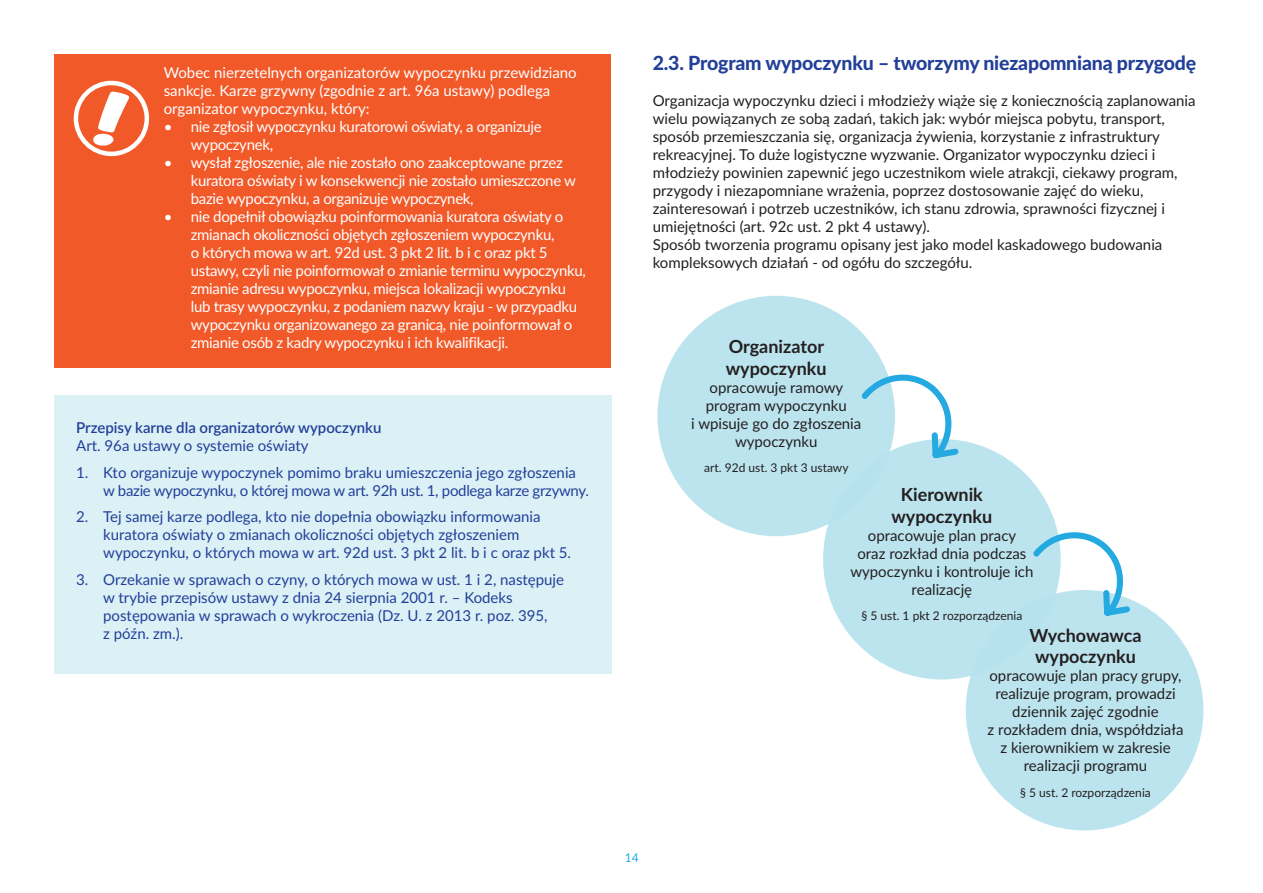
<style>
.page{position:relative;width:1263px;height:893px;background:#fff}
.page>*{position:absolute;margin:0;border:0;box-sizing:border-box;transform-origin:0 0}
.subheader1_1{font:800 19.5px "Lato";letter-spacing:-.01em;color:#223f99}
.tekst{font:700 18px/21.6px "Lato";color:#231f20;text-align:center}
.tekst-2{font:15px/18px "Lato";color:#231f20;text-align:center}
.wazne{font:15px/18px "Lato";letter-spacing:-.02em;color:#fff}
.t1{font:15px/18px "Lato";color:#223f99}
.wazne-2{font:15px/18px "Lato";color:#fff}
.tekst-3{font:600 15px/18px "Lato";color:#223f99}
.tekst-4{font:12px "Lato";color:#231f20}
.t2{font:12px "Lato";color:#24aae1}
.s1{font-weight:400}
</style>
<div class="page">
<div style="left:966px;top:590px;width:237px;height:240px;background:#bce4ee;border-radius:50%"></div>
<div style="left:823px;top:439px;width:238px;height:240px;background:#bce4ee;border-radius:50%"></div>
<div style="left:657px;top:296px;width:238px;height:240px;background:#bce4ee;border-radius:50%"></div>
<div style="left:55px;top:395px;width:557px;height:279px;background:#dcf1f6"></div>
<div style="left:54px;top:54px;width:556px;height:314px;background:#f15929"></div>
<svg style="left:74px;top:81px;width:75px;height:75px"></svg>
<svg style="left:1033px;top:530px;width:101px;height:86px"></svg>
<svg style="left:861px;top:371px;width:101px;height:88px"></svg>
<p class="wazne-2" style="left:164px;top:63px;width:414px">Wobec nierzetelnych organizatorów wypoczynku przewidziano sankcje. Karze grzywny (zgodnie z art. 96a ustawy) podlega organizator wypoczynku, który:</p>
<p class="wazne" style="left:191px;top:117px;width:353px;text-indent:-27px">• nie zgłosił wypoczynku kuratorowi oświaty, a organizuje wypoczynek,</p>
<p class="wazne" style="left:191px;top:153px;width:387px;text-indent:-27px">• wysłał zgłoszenie, ale nie zostało ono zaakceptowane przez kuratora oświaty i w konsekwencji nie zostało umieszczone w bazie wypoczynku, a organizuje wypoczynek,</p>
<p class="wazne" style="left:191px;top:207px;width:397px;text-indent:-27px">• nie dopełnił obowiązku poinformowania kuratora oświaty o zmianach okoliczności objętych zgłoszeniem wypoczynku,<br>o których mowa w art. 92d ust. 3 pkt 2 lit. b i c oraz pkt 5 ustawy, czyli nie poinformował o zmianie terminu wypoczynku, zmianie adresu wypoczynku, miejsca lokalizacji wypoczynku lub trasy wypoczynku, z podaniem nazwy kraju - w przypadku wypoczynku organizowanego za granicą, nie poinformował o zmianie osób z kadry wypoczynku i ich kwalifikacji.</p>
<p class="tekst-3" style="left:76px;top:418px;width:307px">Przepisy karne dla organizatorów wypoczynku<br><span class="s1">Art. 96a ustawy o systemie oświaty</span></p>
<p class="t1" style="left:103px;top:463px;width:487px;text-indent:-27px">1. Kto organizuje wypoczynek pomimo braku umieszczenia jego zgłoszenia w bazie wypoczynku, o której mowa w art. 92h ust. 1, podlega karze grzywny.</p>
<p class="t1" style="left:103px;top:507px;width:469px;text-indent:-27px">2. Tej samej karze podlega, kto nie dopełnia obowiązku informowania kuratora oświaty o zmianach okoliczności objętych zgłoszeniem wypoczynku, o których mowa w art. 92d ust. 3 pkt 2 lit. b i c oraz pkt 5.</p>
<p class="t1" style="left:103px;top:570px;width:462px;text-indent:-27px">3. Orzekanie w sprawach o czyny, o których mowa w ust. 1 i 2, następuje w trybie przepisów ustawy z dnia 24 sierpnia 2001 r. – Kodeks postępowania w sprawach o wykroczenia (Dz. U. z 2013 r. poz. 395,<br>z późn. zm.).</p>
<p class="subheader1_1" style="left:653px;top:48px;width:545px">2.3. Program wypoczynku – tworzymy niezapomnianą przygodę</p>
<p class="tekst-2" style="left:653px;top:91px;width:544px;text-align:left">Organizacja wypoczynku dzieci i młodzieży wiąże się z koniecznością zaplanowania wielu powiązanych ze sobą zadań, takich jak: wybór miejsca pobytu, transport, sposób przemieszczania się, organizacja żywienia, korzystanie z infrastruktury rekreacyjnej. To duże logistyczne wyzwanie. Organizator wypoczynku dzieci i młodzieży powinien zapewnić jego uczestnikom wiele atrakcji, ciekawy program, przygody i niezapomniane wrażenia, poprzez dostosowanie zajęć do wieku, zainteresowań i potrzeb uczestników, ich stanu zdrowia, sprawności fizycznej i umiejętności (art. 92c ust. 2 pkt 4 ustawy).</p>
<p class="tekst-2" style="left:653px;top:235px;width:511px;text-align:left">Sposób tworzenia programu opisany jest jako model kaskadowego budowania kompleksowych działań - od ogółu do szczegółu.</p>
<p class="t2" style="left:625px;top:849px;width:15px">14</p>
<p class="tekst" style="left:726px;top:335px;width:102px;text-align:left">Organizator wypoczynku</p>
<p class="tekst-2" style="left:691px;top:378px;width:172px">opracowuje ramowy program wypoczynku<br>i wpisuje go do zgłoszenia wypoczynku</p>
<p class="tekst-4" style="left:704px;top:459px;width:146px">art. 92d ust. 3 pkt 3 ustawy</p>
<p class="tekst" style="left:891px;top:483px;width:102px">Kierownik wypoczynku</p>
<p class="tekst-2" style="left:850px;top:525px;width:185px">opracowuje plan pracy<br>oraz rozkład dnia podczas wypoczynku i kontroluje ich realizację</p>
<p class="tekst-4" style="left:861px;top:607px;width:162px">§ 5 ust. 1 pkt 2 rozporządzenia</p>
<p class="tekst" style="left:1029px;top:623px;width:114px">Wychowawca wypoczynku</p>
<p class="tekst-2" style="left:987px;top:666px;width:197px">opracowuje plan pracy grupy, realizuje program, prowadzi dziennik zajęć zgodnie<br>z rozkładem dnia, współdziała z kierownikiem w zakresie realizacji programu</p>
<p class="tekst-4" style="left:1020px;top:784px;width:132px">§ 5 ust. 2 rozporządzenia</p>
</div>
